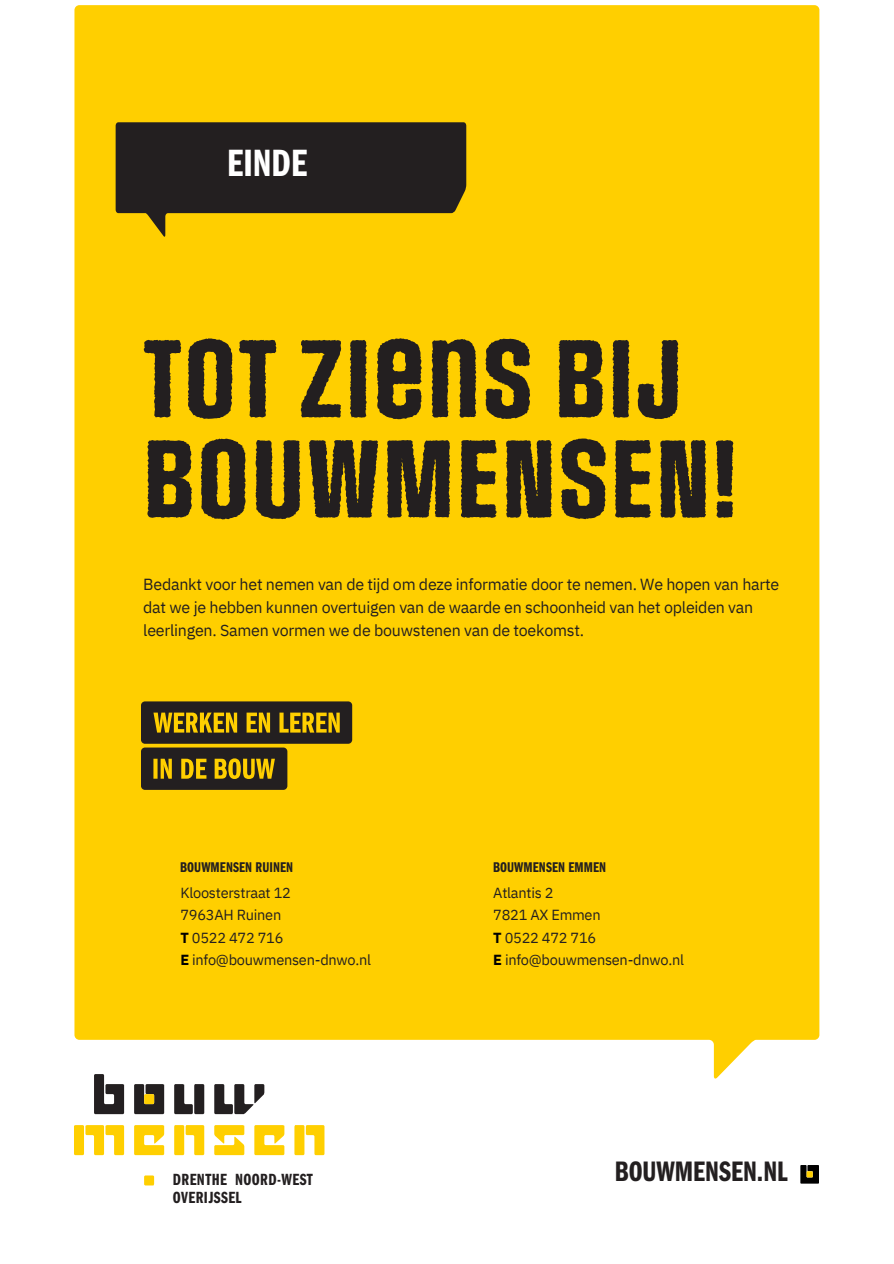
<style>
.page{position:relative;width:894px;height:1264px;background:#fff}
.page>*{position:absolute;margin:0;border:0;box-sizing:border-box;transform-origin:0 0}
.t1{font:92.85px/100.2px "Social Gothic Rough";letter-spacing:.025em;color:#231f20}
.t2{font:39.3px "ITC Franklin Gothic Std Dm Cp";color:#fff}
.t3{font:29.1px "ITC Franklin Gothic Std Dm Cp";color:#231f20}
.t4{font:16.8px/17.5px "ITC Franklin Gothic Std Dm Cp";letter-spacing:.025em;color:#231f20}
.t5{font:16.05px/23px "IBM Plex Sans";letter-spacing:-.015em;color:#231f20}
.t6{font:14.55px/22.5px "IBM Plex Sans";letter-spacing:-.015em;color:#231f20}
.t7{font:14.55px "ITC Franklin Gothic Std Dm Cp";letter-spacing:.01em;color:#231f20}
.s1{font-weight:700;color:#010000}
</style>
<div class="page">
<svg style="left:144px;top:1175px;width:10px;height:10px"></svg>
<div style="left:74px;top:5px;width:745px;height:1074px;background:#ffcf00"></div>
<svg style="left:134px;top:1125px;width:30px;height:30px"></svg>
<svg style="left:174px;top:1125px;width:30px;height:30px"></svg>
<svg style="left:214px;top:1125px;width:30px;height:30px"></svg>
<svg style="left:74px;top:1125px;width:50px;height:30px"></svg>
<svg style="left:94px;top:1074px;width:30px;height:40px"></svg>
<svg style="left:174px;top:1084px;width:30px;height:30px"></svg>
<svg style="left:214px;top:1084px;width:50px;height:30px"></svg>
<svg style="left:254px;top:1125px;width:30px;height:30px"></svg>
<svg style="left:294px;top:1125px;width:30px;height:30px"></svg>
<svg style="left:134px;top:1084px;width:30px;height:30px"></svg>
<svg style="left:800px;top:1165px;width:18px;height:18px"></svg>
<svg style="left:116px;top:122px;width:350px;height:115px;background:#504319"></svg>
<div style="left:141px;top:701px;width:211px;height:42px;background:#231f20;border-radius:4px"></div>
<div style="left:141px;top:747px;width:146px;height:42px;background:#231f20;border-radius:4px"></div>
<svg style="left:153px;top:712px;width:84px;height:20px"></svg>
<svg style="left:246px;top:712px;width:24px;height:20px"></svg>
<svg style="left:279px;top:712px;width:60px;height:20px"></svg>
<svg style="left:153px;top:758px;width:4px;height:20px"></svg>
<svg style="left:160px;top:758px;width:12px;height:20px"></svg>
<svg style="left:181px;top:758px;width:25px;height:20px"></svg>
<svg style="left:214px;top:758px;width:61px;height:21px"></svg>
<h2 class="t2" style="left:227px;top:149px;width:81px">EINDE</h2>
<h1 class="t1" style="left:143px;top:333px;width:595px">TOT ZIENS BIJ<br>BOUWMENSEN!</h1>
<p class="t5" style="left:143px;top:572px;width:637px">Bedankt voor het nemen van de tijd om deze informatie door te nemen. We hopen van harte dat we je hebben kunnen overtuigen van de waarde en schoonheid van het opleiden van leerlingen. Samen vormen we de bouwstenen van de toekomst.</p>
<p class="t7" style="left:180px;top:862px;width:114px">BOUWMENSEN RUINEN</p>
<p class="t6" style="left:180px;top:881px;width:192px">Kloosterstraat 12<br>7963AH Ruinen<br><span class="s1">T</span> 0522 472 716<br><span class="s1">E</span> info@bouwmensen-dnwo.nl</p>
<p class="t4" style="left:173px;top:1173px;width:141px">DRENTHE NOORD-WEST<br>OVERIJSSEL</p>
<p class="t7" style="left:493px;top:862px;width:115px">BOUWMENSEN EMMEN</p>
<p class="t6" style="left:493px;top:881px;width:192px">Atlantis 2<br>7821 AX Emmen<br><span class="s1">T</span> 0522 472 716<br><span class="s1">E</span> info@bouwmensen-dnwo.nl</p>
<h3 class="t3" style="left:614px;top:1161px;width:174px">BOUWMENSEN.NL</h3>
</div>
